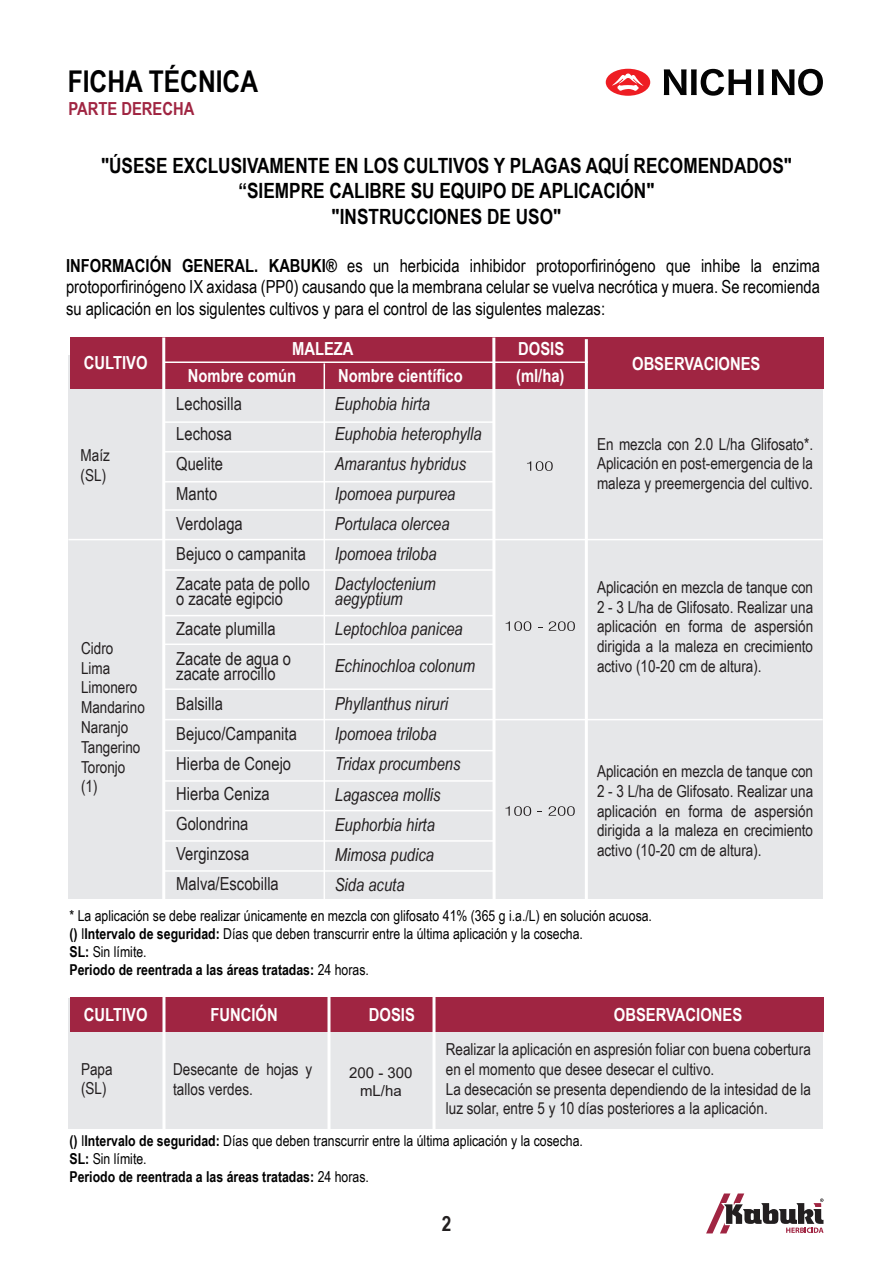
<style>
.page{position:relative;width:893px;height:1263px;background:#fff}
.page>*{position:absolute;margin:0;border:0;box-sizing:border-box;transform-origin:0 0}
.t1{font:700 30px "Arial Narrow";color:#000001}
.t2{font:700 21px/25.2px "Arial Narrow";color:#000001;text-align:center}
.t3{font:700 21px "Arial Narrow";color:#231f20}
.t4{font:18px/21.6px "Arial Narrow";color:#000001;text-align:justify}
.t5{font:italic 18px/30px "Arial Narrow";color:#231f20}
.t6{font:18px/30px "Arial Narrow";color:#231f20}
.t7{font:700 18px/27px "Arial Narrow";color:#fff}
.t8{font:700 18px "Arial Narrow";color:#a02542}
.t9{font:16.5px/19.8px "Arial Narrow";color:#231f20}
.t10{font:15px/18px "Arial Narrow";color:#000001}
.t11{font:15px/18px "Arial";color:#231f20;text-align:center}
.s1{font-weight:700}
</style>
<div class="page">
<div style="left:68px;top:355px;width:755px;height:543px;background:#e6e7e9"></div>
<div style="left:70px;top:338px;width:753px;height:51px;background:#a02542"></div>
<div style="left:68px;top:999px;width:755px;height:130px;background:#e6e7e9"></div>
<div style="left:70px;top:997px;width:753px;height:35px;background:#a02542"></div>
<hr style="left:162px;top:337px;width:3px;height:568px;background:#fff">
<hr style="left:585px;top:339px;width:3px;height:566px;background:#fff">
<svg style="left:492px;top:338px;width:4px;height:561px;fill:#fff"></svg>
<hr style="left:68px;top:539px;width:755px;height:1px;background:#fff">
<hr style="left:164px;top:719px;width:659px;height:1px;background:#fff">
<hr style="left:164px;top:421px;width:330px;height:2px;background:#fff">
<hr style="left:164px;top:451px;width:330px;height:1px;background:#fff">
<hr style="left:164px;top:481px;width:330px;height:1px;background:#fff">
<hr style="left:163px;top:569px;width:330px;height:2px;background:#fff">
<hr style="left:163px;top:509px;width:330px;height:2px;background:#fff">
<hr style="left:163px;top:615px;width:331px;height:1px;background:#fff">
<hr style="left:164px;top:643px;width:330px;height:2px;background:#fff">
<hr style="left:164px;top:780px;width:330px;height:2px;background:#fff">
<hr style="left:164px;top:688px;width:330px;height:2px;background:#fff">
<hr style="left:164px;top:750px;width:330px;height:1px;background:#fff">
<hr style="left:164px;top:840px;width:330px;height:2px;background:#fff">
<hr style="left:164px;top:870px;width:330px;height:2px;background:#fff">
<hr style="left:164px;top:810px;width:330px;height:1px;background:#fff">
<hr style="left:324px;top:363px;width:1px;height:538px;background:#fff">
<svg style="left:505px;top:806px;width:26px;height:10px"></svg>
<svg style="left:549px;top:806px;width:26px;height:10px"></svg>
<svg style="left:506px;top:621px;width:25px;height:10px"></svg>
<svg style="left:549px;top:621px;width:26px;height:10px"></svg>
<svg style="left:527px;top:461px;width:26px;height:10px"></svg>
<svg style="left:706px;top:1193px;width:117px;height:40px"></svg>
<hr style="left:164px;top:361px;width:424px;height:2px;background:#fff">
<hr style="left:162px;top:997px;width:3px;height:138px;background:#fff">
<hr style="left:327px;top:997px;width:3px;height:138px;background:#fff">
<hr style="left:432px;top:997px;width:3px;height:138px;background:#fff">
<svg style="left:772px;top:69px;width:51px;height:27px"></svg>
<svg style="left:664px;top:69px;width:87px;height:27px"></svg>
<svg style="left:758px;top:69px;width:6px;height:26px"></svg>
<div style="left:606px;top:69px;width:44px;height:27px;background:#ee1d23;border-radius:50%"></div>
<svg style="left:612px;top:74px;width:31px;height:17px"></svg>
<h1 class="t1" style="left:68px;top:59px;width:192px">FICHA TÉCNICA</h1>
<p class="t8" style="left:68px;top:95px;width:128px">PARTE DERECHA</p>
<p class="t2" style="left:101px;top:152px;width:692px">"ÚSESE EXCLUSIVAMENTE EN LOS CULTIVOS Y PLAGAS AQUÍ RECOMENDADOS" “SIEMPRE CALIBRE SU EQUIPO DE APLICACIÓN"<br>"INSTRUCCIONES DE USO"</p>
<p class="t4" style="left:66px;top:254px;width:755px"><span class="s1">INFORMACIÓN GENERAL. KABUKI®</span> es un herbicida inhibidor protoporfirinógeno que inhibe la enzima protoporfirinógeno IX axidasa (PP0) causando que la membrana celular se vuelva necrótica y muera. Se recomienda su aplicación en los sigulentes cultivos y para el control de las sigulentes malezas:</p>
<p class="t7" style="left:84px;top:349px;width:65px">CULTIVO</p>
<p class="t9" style="left:81px;top:444px;width:31px">Maíz (SL)</p>
<p class="t9" style="left:81px;top:637px;width:65px">Cidro<br>Lima<br>Limonero<br>Mandarino<br>Naranjo<br>Tangerino<br>Toronjo (1)</p>
<p class="t7" style="left:292px;top:334px;width:63px">MALEZA</p>
<p class="t7" style="left:516px;top:334px;width:50px">DOSIS (ml/ha)</p>
<p class="t7" style="left:188px;top:361px;width:110px">Nombre común</p>
<p class="t7" style="left:338px;top:361px;width:126px">Nombre científico</p>
<p class="t6" style="left:176px;top:388px;width:135px">Lechosilla<br>Lechosa<br>Quelite<br>Manto<br>Verdolaga<br>Bejuco o campanita<br>Zacate pata de pollo</p>
<p class="t6" style="left:176px;top:583px;width:116px">o zacate egipcio<br>Zacate plumilla<br>Zacate de agua o</p>
<p class="t6" style="left:176px;top:658px;width:122px">zacate arrocillo<br>Balsilla<br>Bejuco/Campanita<br>Hierba de Conejo<br>Hierba Ceniza<br>Golondrina<br>Verginzosa<br>Malva/Escobilla</p>
<p class="t5" style="left:335px;top:389px;width:148px">Euphobia hirta<br>Euphobia heterophylla<br>Amarantus hybridus<br>Ipomoea purpurea<br>Portulaca olercea<br>Ipomoea triloba<br>Dactyloctenium</p>
<p class="t5" style="left:335px;top:584px;width:130px">aegyptium<br>Leptochloa panicea</p>
<p class="t5" style="left:335px;top:650px;width:142px">Echinochloa colonum</p>
<p class="t5" style="left:335px;top:689px;width:127px">Phyllanthus niruri<br>Ipomoea triloba<br>Tridax procumbens<br>Lagascea mollis<br>Euphorbia hirta<br>Mimosa pudica<br>Sida acuta</p>
<p class="t7" style="left:632px;top:349px;width:130px">OBSERVACIONES</p>
<p class="t9" style="left:597px;top:433px;width:218px;text-align:justify">En mezcla con 2.0 L/ha Glifosato*.<br>Aplicación en post-emergencia de la maleza y preemergencia del cultivo.</p>
<p class="t9" style="left:597px;top:576px;width:218px;text-align:justify">Aplicación en mezcla de tanque con 2 - 3 L/ha de Glifosato. Realizar una aplicación en forma de aspersión dirigida a la maleza en crecimiento activo (10-20 cm de altura).</p>
<p class="t9" style="left:597px;top:761px;width:218px;text-align:justify">Aplicación en mezcla de tanque con 2 - 3 L/ha de Glifosato. Realizar una aplicación en forma de aspersión dirigida a la maleza en crecimiento activo (10-20 cm de altura).</p>
<p class="t10" style="left:69px;top:906px;width:584px">* La aplicación se debe realizar únicamente en mezcla con glifosato 41% (365 g i.a./L) en solución acuosa. <span class="s1">()</span> I<span class="s1">Intervalo de seguridad:</span> Días que deben transcurrir entre la última aplicación y la cosecha.<br><span class="s1">SL:</span> Sin límite.<br><span class="s1">Periodo de reentrada a las áreas tratadas:</span> 24 horas.</p>
<p class="t7" style="left:84px;top:1000px;width:65px">CULTIVO</p>
<p class="t7" style="left:210px;top:1000px;width:69px">FUNCIÓN</p>
<p class="t7" style="left:369px;top:1000px;width:47px">DOSIS</p>
<p class="t7" style="left:614px;top:1000px;width:130px">OBSERVACIONES</p>
<p class="t9" style="left:446px;top:1039px;width:367px">Realizar la aplicación en aspresión foliar con buena cobertura en el momento que desee desecar el cultivo.<br>La desecación se presenta dependiendo de la intesidad de la luz solar, entre 5 y 10 días posteriores a la aplicación.</p>
<p class="t9" style="left:81px;top:1058px;width:33px">Papa (SL)</p>
<p class="t9" style="left:173px;top:1059px;width:141px">Desecante de hojas y tallos verdes.</p>
<p class="t11" style="left:349px;top:1064px;width:65px">200 - 300 mL/ha</p>
<p class="t10" style="left:69px;top:1131px;width:515px"><span class="s1">()</span> I<span class="s1">Intervalo de seguridad:</span> Días que deben transcurrir entre la última aplicación y la cosecha.<br><span class="s1">SL:</span> Sin límite.<br><span class="s1">Periodo de reentrada a las áreas tratadas:</span> 24 horas.</p>
<p class="t3" style="left:442px;top:1207px;width:11px">2</p>
</div>
